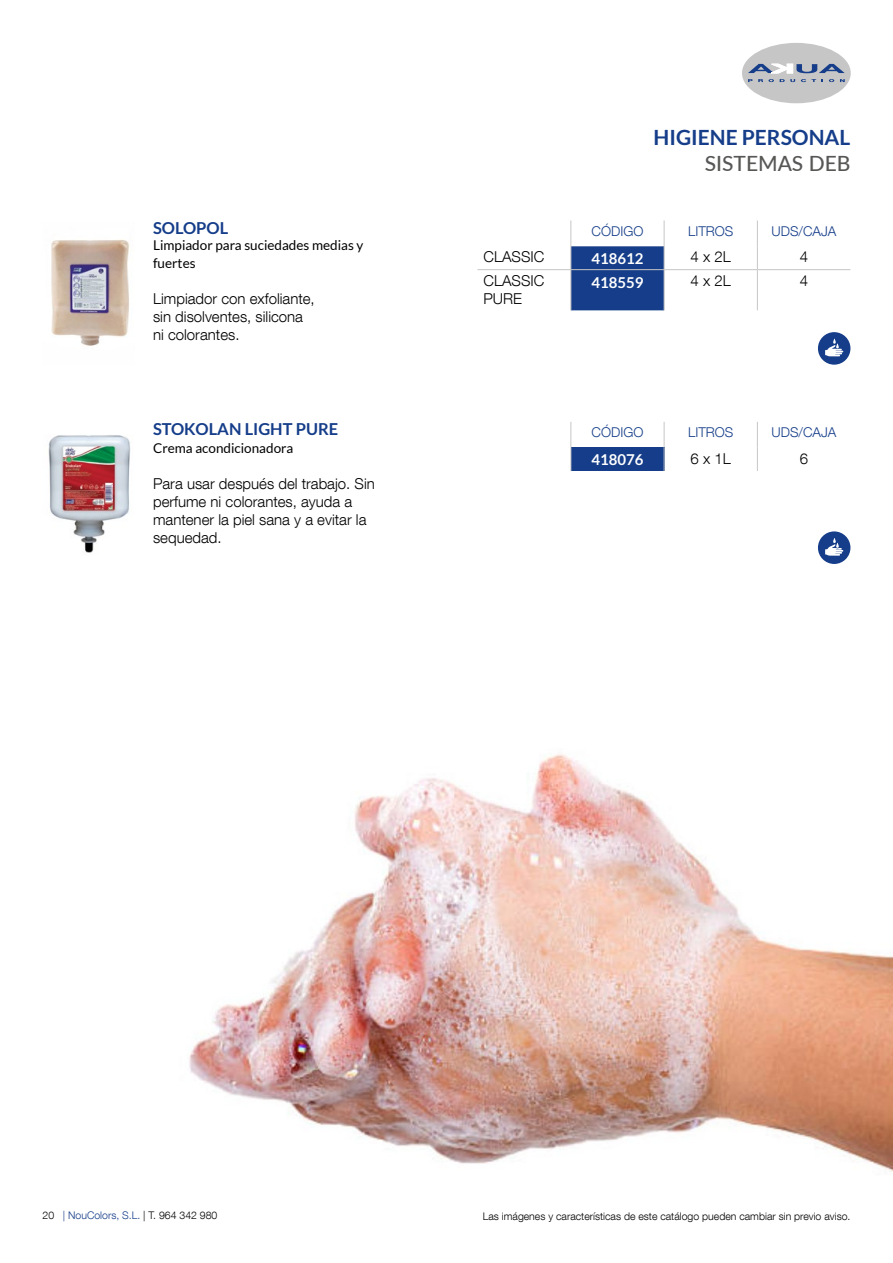
<style>
.page{position:relative;width:893px;height:1263px;background:#fff}
.page>*{position:absolute;margin:0;border:0;box-sizing:border-box;transform-origin:0 0}
.t1{font:700 21px "Lato";color:#153d89}
.t2{font:500 21px "Lato";color:#575756}
.t3{font:700 16.5px "Lato";color:#153d89}
.t4{font:300 15px/18px "Helvetica Neue LT Com";color:#000}
.t5{font:700 15px "Lato";color:#fff}
.t6{font:13.5px/18px "Lato";color:#000}
.t7{font:300 13.5px "Helvetica Neue LT Com";color:#153d89}
.t8{font:300 10.5px "Helvetica Neue LT Com";color:#000}
.t9{font:300 10.5px "Helvetica Neue LT Com";color:#153d89}
.s1{color:#000}
</style>
<div class="page">
<div style="left:742px;top:43px;width:109px;height:60px;background:#c6c6c6;border-radius:50%"></div>
<svg style="left:748px;top:63px;width:97px;height:19px"></svg>
<div style="left:818px;top:332px;width:32px;height:33px;background:#153d89;border-radius:50%"></div>
<svg style="left:825px;top:338px;width:18px;height:18px"></svg>
<div style="left:818px;top:531px;width:32px;height:33px;background:#153d89;border-radius:50%"></div>
<svg style="left:825px;top:538px;width:18px;height:18px"></svg>
<div style="left:571px;top:448px;width:93px;height:23px;background:#153d89"></div>
<svg style="left:570px;top:422px;width:1px;height:49px"></svg>
<svg style="left:664px;top:422px;width:1px;height:49px"></svg>
<svg style="left:757px;top:422px;width:1px;height:49px"></svg>
<img style="left:51px;top:239px;width:78px;height:107px">
<img style="left:48px;top:435px;width:83px;height:118px">
<svg style="left:570px;top:220px;width:95px;height:90px"></svg>
<svg style="left:757px;top:220px;width:1px;height:49px"></svg>
<hr style="left:477px;top:269px;width:94px;height:1px;background:#c6c6c6">
<hr style="left:571px;top:269px;width:93px;height:1px;background:#c6c6c6">
<hr style="left:570px;top:270px;width:1px;height:40px;background:#c6c6c6">
<hr style="left:664px;top:269px;width:93px;height:1px;background:#c6c6c6">
<hr style="left:664px;top:270px;width:1px;height:40px;background:#c6c6c6">
<hr style="left:757px;top:269px;width:93px;height:1px;background:#c6c6c6">
<hr style="left:757px;top:270px;width:1px;height:40px;background:#c6c6c6">
<img style="left:189px;top:754px;width:704px;height:418px">
<p class="t3" style="left:153px;top:219px;width:77px">SOLOPOL</p>
<p class="t6" style="left:153px;top:237px;width:212px">Limpiador para suciedades medias y fuertes</p>
<p class="t4" style="left:153px;top:291px;width:163px">Limpiador con exfoliante, sin disolventes, silicona ni colorantes.</p>
<p class="t3" style="left:153px;top:420px;width:187px">STOKOLAN LIGHT PURE</p>
<p class="t6" style="left:153px;top:440px;width:142px">Crema acondicionadora</p>
<p class="t4" style="left:153px;top:476px;width:223px">Para usar después del trabajo. Sin perfume ni colorantes, ayuda a mantener la piel sana y a evitar la sequedad.</p>
<h1 class="t1" style="left:654px;top:127px;width:198px">HIGIENE PERSONAL</h1>
<h1 class="t2" style="left:705px;top:151px;width:147px">SISTEMAS DEB</h1>
<p class="t7" style="left:592px;top:225px;width:53px">CÓDIGO</p>
<p class="t7" style="left:688px;top:225px;width:47px">LITROS</p>
<p class="t7" style="left:771px;top:225px;width:66px">UDS/CAJA</p>
<p class="t4" style="left:483px;top:249px;width:62px">CLASSIC</p>
<p class="t5" style="left:591px;top:250px;width:54px">418612</p>
<p class="t4" style="left:691px;top:249px;width:42px">4 x 2L</p>
<p class="t4" style="left:800px;top:249px;width:10px">4</p>
<p class="t4" style="left:483px;top:273px;width:62px">CLASSIC<br>PURE</p>
<p class="t5" style="left:591px;top:274px;width:54px">418559</p>
<p class="t4" style="left:691px;top:273px;width:42px">4 x 2L</p>
<p class="t4" style="left:800px;top:273px;width:10px">4</p>
<p class="t7" style="left:592px;top:427px;width:53px">CÓDIGO</p>
<p class="t7" style="left:688px;top:427px;width:47px">LITROS</p>
<p class="t7" style="left:771px;top:427px;width:66px">UDS/CAJA</p>
<p class="t5" style="left:591px;top:452px;width:54px">418076</p>
<p class="t4" style="left:691px;top:450px;width:42px">6 x 1L</p>
<p class="t4" style="left:800px;top:450px;width:10px">6</p>
<p class="t9" style="left:43px;top:1211px;width:176px"><span class="s1">20</span> | NouColors, S.L. <span class="s1">| T. 964 342 980</span></p>
<p class="t8" style="left:483px;top:1212px;width:369px">Las imágenes y características de este catálogo pueden cambiar sin previo aviso.</p>
</div>
